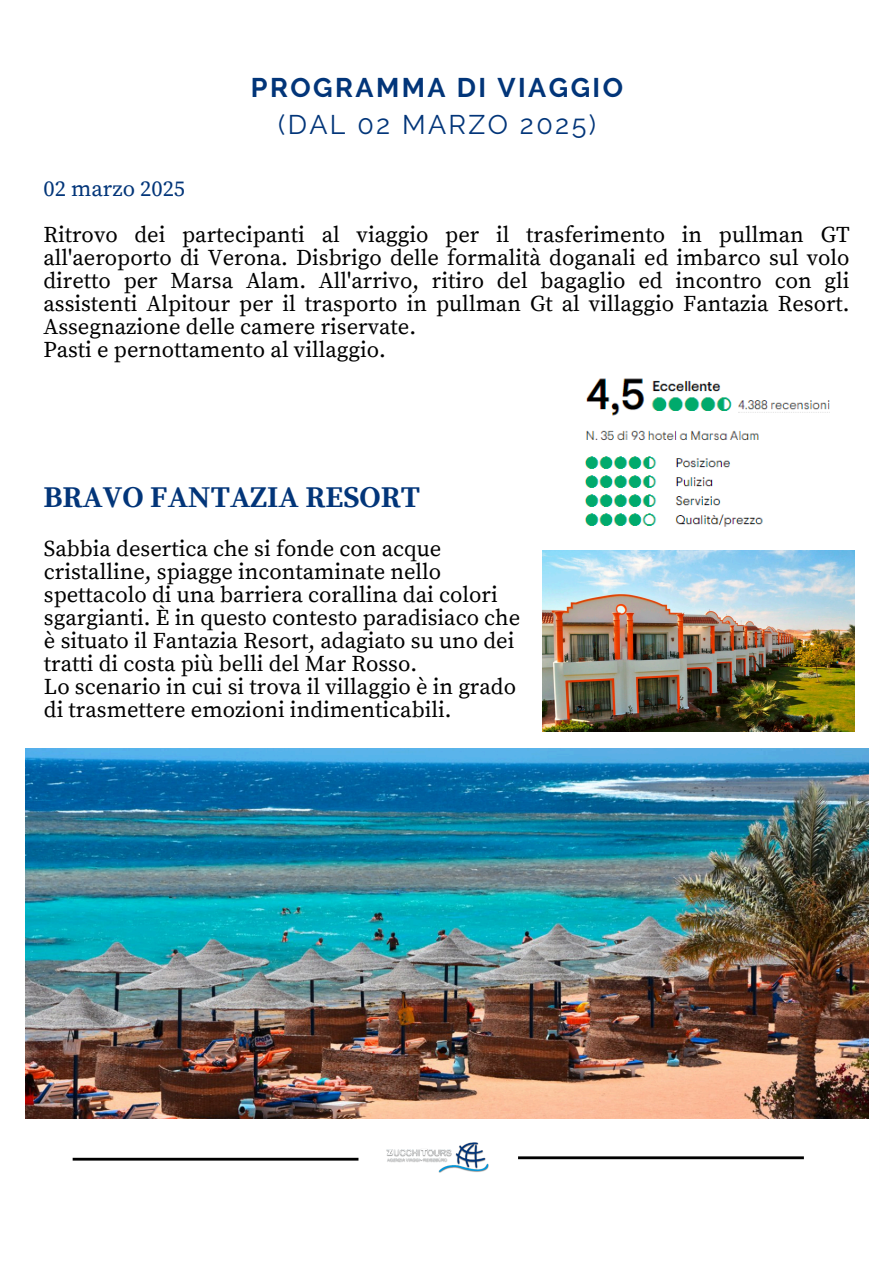
<style>
.page{position:relative;width:893px;height:1263px;background:#fff}
.page>*{position:absolute;margin:0;border:0;box-sizing:border-box;transform-origin:0 0}
.t1{font:700 30px "Source Serif Pro";color:#023579}
.t2{font:700 26.92px/37.1px "Raleway";letter-spacing:.09em;color:#023579;text-align:center}
.t3{font:22.5px/23.1px "Source Serif Pro";color:#000}
.t4{font:22.5px "Source Serif Pro";color:#023579}
.s1{font-weight:400}
</style>
<div class="page">
<img style="left:386px;top:1142px;width:103px;height:31px">
<hr style="left:518px;top:1156px;width:286px;height:3px;background:#000">
<hr style="left:73px;top:1158px;width:285px;height:2px;background:#000">
<img style="left:25px;top:748px;width:843px;height:370px">
<img style="left:542px;top:550px;width:313px;height:182px">
<img style="left:585px;top:378px;width:245px;height:149px">
<p class="t2" style="left:251px;top:69px;width:373px">PROGRAMMA DI VIAGGIO <span class="s1">(DAL 02 MARZO 2025)</span></p>
<p class="t4" style="left:43px;top:175px;width:143px">02 marzo 2025</p>
<p class="t3" style="left:43px;top:224px;width:807px;text-align:justify">Ritrovo dei partecipanti al viaggio per il trasferimento in pullman GT all'aeroporto di Verona. Disbrigo delle formalità doganali ed imbarco sul volo diretto per Marsa Alam. All'arrivo, ritiro del bagaglio ed incontro con gli assistenti Alpitour per il trasporto in pullman Gt al villaggio Fantazia Resort.<br>Assegnazione delle camere riservate.</p>
<h1 class="t3" style="left:43px;top:339px;width:344px">Pasti e pernottamento al villaggio.</h1>
<p class="t1" style="left:43px;top:480px;width:378px">BRAVO FANTAZIA RESORT</p>
<p class="t3" style="left:44px;top:538px;width:478px">Sabbia desertica che si fonde con acque cristalline, spiagge incontaminate nello spettacolo di una barriera corallina dai colori sgargianti. È in questo contesto paradisiaco che è situato il Fantazia Resort, adagiato su uno dei tratti di costa più belli del Mar Rosso.</p>
<p class="t3" style="left:44px;top:676px;width:473px">Lo scenario in cui si trova il villaggio è in grado di trasmettere emozioni indimenticabili.</p>
</div>
